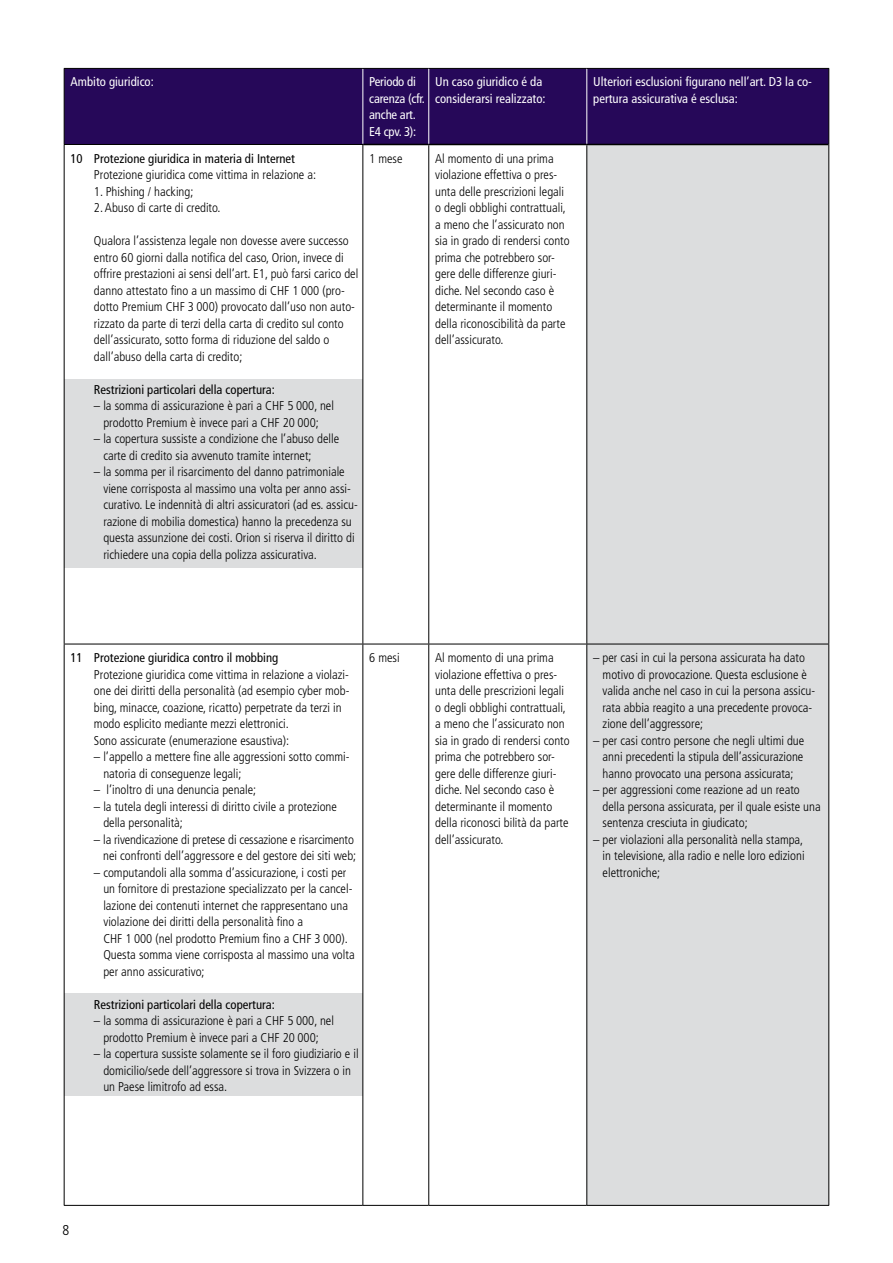
<style>
.page{position:relative;width:893px;height:1263px;background:#fff}
.page>*{position:absolute;margin:0;border:0;box-sizing:border-box;transform-origin:0 0}
.t1{font:300 condensed 14.25px "Frutiger LT";color:#000}
.t2{font:300 condensed 12.75px/16.5px "Frutiger LT";color:#000}
.t3{font:condensed 12.75px/16.5px "Frutiger";color:#fff}
.t4{font:condensed 12.75px "Frutiger";color:#000}
.t5{font:condensed 12.75px "Frutiger LT";color:#000}
</style>
<div class="page">
<div style="left:64px;top:379px;width:298px;height:189px;background:#dcddde"></div>
<div style="left:64px;top:994px;width:298px;height:102px;background:#dcddde"></div>
<div style="left:65px;top:69px;width:763px;height:75px;background:#260859"></div>
<div style="left:587px;top:145px;width:241px;height:1060px;background:#dcddde"></div>
<hr style="left:64px;top:144px;width:299px;height:1px;background:#000">
<hr style="left:363px;top:144px;width:66px;height:1px;background:#000">
<hr style="left:429px;top:144px;width:158px;height:1px;background:#000">
<hr style="left:587px;top:144px;width:241px;height:1px;background:#000">
<hr style="left:362px;top:69px;width:1px;height:75px;background:#fff">
<hr style="left:363px;top:68px;width:66px;height:1px;background:#000">
<hr style="left:428px;top:69px;width:1px;height:75px;background:#fff">
<hr style="left:429px;top:68px;width:158px;height:1px;background:#000">
<hr style="left:586px;top:69px;width:1px;height:75px;background:#fff">
<hr style="left:828px;top:69px;width:1px;height:75px;background:#000">
<hr style="left:587px;top:68px;width:242px;height:1px;background:#000">
<hr style="left:64px;top:145px;width:1px;height:499px;background:#000">
<hr style="left:362px;top:145px;width:1px;height:499px;background:#000">
<hr style="left:428px;top:145px;width:1px;height:499px;background:#000">
<hr style="left:586px;top:145px;width:1px;height:499px;background:#000">
<hr style="left:828px;top:144px;width:1px;height:500px;background:#000">
<hr style="left:64px;top:644px;width:1px;height:561px;background:#000">
<hr style="left:64px;top:644px;width:299px;height:1px;background:#000">
<hr style="left:64px;top:1205px;width:299px;height:1px;background:#000">
<hr style="left:362px;top:644px;width:1px;height:561px;background:#000">
<hr style="left:363px;top:644px;width:66px;height:1px;background:#000">
<hr style="left:363px;top:1205px;width:66px;height:1px;background:#000">
<hr style="left:428px;top:644px;width:1px;height:561px;background:#000">
<hr style="left:429px;top:644px;width:158px;height:1px;background:#000">
<hr style="left:429px;top:1205px;width:158px;height:1px;background:#000">
<hr style="left:586px;top:644px;width:1px;height:561px;background:#000">
<hr style="left:828px;top:644px;width:1px;height:561px;background:#000">
<hr style="left:587px;top:644px;width:242px;height:1px;background:#000">
<hr style="left:587px;top:1205px;width:242px;height:1px;background:#000">
<hr style="left:64px;top:68px;width:299px;height:1px;background:#000">
<hr style="left:64px;top:69px;width:1px;height:75px;background:#000">
<p class="t3" style="left:71px;top:74px;width:85px">Ambito giuridico:</p>
<p class="t3" style="left:369px;top:74px;width:57px">Periodo di carenza (cfr. anche art.<br>E4 cpv. 3):</p>
<p class="t3" style="left:435px;top:74px;width:112px">Un caso giuridico é da considerarsi realizzato:</p>
<p class="t3" style="left:593px;top:74px;width:220px">Ulteriori esclusioni figurano nell’art. D3 la co&shy;pertura assicurativa é esclusa:</p>
<p class="t4" style="left:71px;top:151px;width:226px">10 Protezione giuridica in materia di Internet</p>
<p class="t2" style="left:94px;top:167px;width:224px">Protezione giuridica come vittima in relazione a:</p>
<p class="t2" style="left:94px;top:183px;width:101px">1. Phishing / hacking;</p>
<p class="t2" style="left:94px;top:200px;width:128px">2. Abuso di carte di credito.</p>
<p class="t2" style="left:94px;top:233px;width:266px">Qualora l’assistenza legale non dovesse avere successo entro 60 giorni dalla notifica del caso, Orion, invece di offrire prestazioni ai sensi dell’art. E1, può farsi carico del danno attestato fino a un massimo di CHF 1 000 (pro&shy;dotto Premium CHF 3 000) provocato dall’uso non auto&shy;rizzato da parte di terzi della carta di credito sul conto dell’assicurato, sotto forma di riduzione del saldo o dall’abuso della carta di credito;</p>
<p class="t5" style="left:94px;top:382px;width:183px">Restrizioni particolari della copertura:</p>
<p class="t2" style="left:94px;top:398px;width:242px;text-align:center">– la somma di assicurazione è pari a CHF 5 000, nel prodotto Premium è invece pari a CHF 20 000;</p>
<p class="t2" style="left:103px;top:431px;width:237px;text-indent:-9px">– la copertura sussiste a condizione che l’abuso delle carte di credito sia avvenuto tramite internet;</p>
<p class="t2" style="left:103px;top:464px;width:256px;text-indent:-9px">– la somma per il risarcimento del danno patrimoniale viene corrisposta al massimo una volta per anno assi&shy;curativo. Le indennità di altri assicuratori (ad es. assicu&shy;razione di mobilia domestica) hanno la precedenza su questa assunzione dei costi. Orion si riserva il diritto di richiedere una copia della polizza assicurativa.</p>
<p class="t2" style="left:369px;top:150px;width:35px">1 mese</p>
<p class="t2" style="left:435px;top:150px;width:136px">Al momento di una prima violazione effettiva o pres&shy;unta delle prescrizioni legali o degli obblighi contrattuali, a meno che l’assicurato non sia in grado di rendersi conto prima che potrebbero sor&shy;gere delle differenze giuri&shy;diche. Nel secondo caso è determinante il momento della riconoscibilità da parte dell’assicurato.</p>
<p class="t4" style="left:71px;top:650px;width:209px">11 Protezione giuridica contro il mobbing</p>
<p class="t2" style="left:94px;top:666px;width:257px">Protezione giuridica come vittima in relazione a violazi&shy;one dei diritti della personalità (ad esempio cyber mob&shy;bing, minacce, coazione, ricatto) perpetrate da terzi in modo esplicito mediante mezzi elettronici.<br>Sono assicurate (enumerazione esaustiva):</p>
<p class="t2" style="left:103px;top:749px;width:248px;text-indent:-9px">– l’appello a mettere fine alle aggressioni sotto commi&shy;natoria di conseguenze legali;</p>
<p class="t2" style="left:94px;top:782px;width:164px">– l’inoltro di una denuncia penale;</p>
<p class="t2" style="left:103px;top:798px;width:235px;text-indent:-9px">– la tutela degli interessi di diritto civile a protezione della personalità;</p>
<p class="t2" style="left:94px;top:831px;width:264px;text-align:right">– la rivendicazione di pretese di cessazione e risarcimento nei confronti dell’aggressore e del gestore dei siti web;</p>
<p class="t2" style="left:103px;top:864px;width:253px;text-indent:-9px">– computandoli alla somma d’assicurazione, i costi per un fornitore di prestazione specializzato per la cancel&shy;lazione dei contenuti internet che rappresentano una violazione dei diritti della personalità fino a<br>CHF 1 000 (nel prodotto Premium fino a CHF 3 000).<br>Questa somma viene corrisposta al massimo una volta per anno assicurativo;</p>
<p class="t5" style="left:94px;top:997px;width:183px">Restrizioni particolari della copertura:</p>
<p class="t2" style="left:94px;top:1013px;width:241px;text-align:center">– la somma di assicurazione è pari a CHF 5 000, nel prodotto Premium è invece pari a CHF 20 000;</p>
<p class="t2" style="left:103px;top:1046px;width:257px;text-indent:-9px">– la copertura sussiste solamente se il foro giudiziario e il domicilio/sede dell’aggressore si trova in Svizzera o in un Paese limitrofo ad essa.</p>
<p class="t2" style="left:369px;top:650px;width:32px">6 mesi</p>
<p class="t2" style="left:435px;top:650px;width:136px">Al momento di una prima violazione effettiva o pres&shy;unta delle prescrizioni legali o degli obblighi contrattuali, a meno che l’assicurato non sia in grado di rendersi conto prima che potrebbero sor&shy;gere delle differenze giuri&shy;diche. Nel secondo caso è determinante il momento della riconosci bilità da parte dell’assicurato.</p>
<p class="t2" style="left:603px;top:650px;width:214px;text-indent:-9px">– per casi in cui la persona assicurata ha dato motivo di provocazione. Questa esclusione è valida anche nel caso in cui la persona assicu&shy;rata abbia reagito a una precedente provoca&shy;zione dell’aggressore;</p>
<p class="t2" style="left:603px;top:732px;width:203px;text-align:justify;text-indent:-9px">– per casi contro persone che negli ultimi due anni precedenti la stipula dell’assicurazione hanno provocato una persona assicurata;</p>
<p class="t2" style="left:603px;top:782px;width:220px;text-indent:-9px">– per aggressioni come reazione ad un reato della persona assicurata, per il quale esiste una sentenza cresciuta in giudicato;</p>
<p class="t2" style="left:603px;top:831px;width:203px;text-align:justify;text-indent:-9px">– per violazioni alla personalità nella stampa, in televisione, alla radio e nelle loro edizioni elettroniche;</p>
<p class="t1" style="left:62px;top:1222px;width:8px">8</p>
</div>
